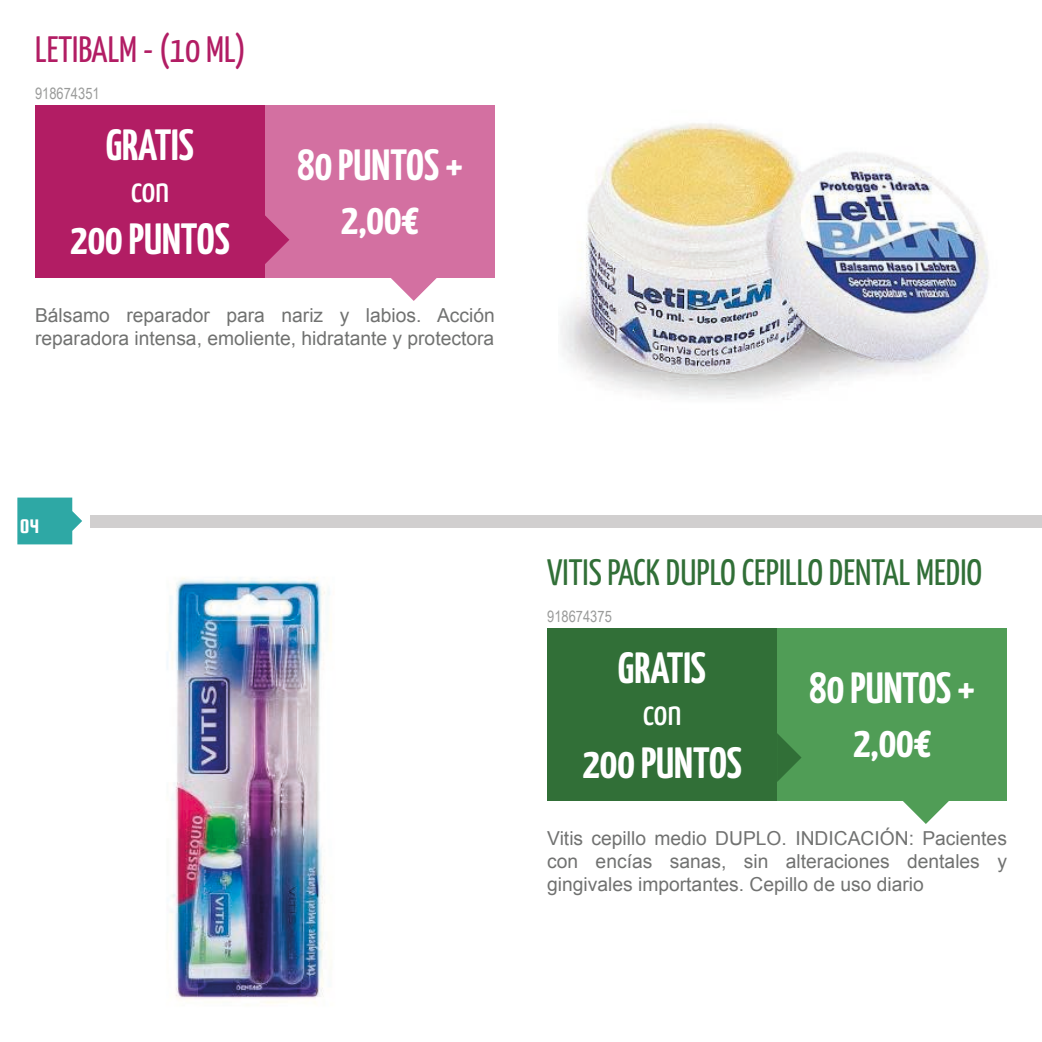
<style>
.page{position:relative;width:1042px;height:1042px;background:#fff}
.page>*{position:absolute;margin:0;border:0;box-sizing:border-box;transform-origin:0 0}
.t1{font:700 43.75px/54.2px "Yanone Kaffeesatz";color:#fff;text-align:center}
.t2{font:36.75px "Yanone Kaffeesatz";color:#316f37}
.t3{font:36.75px "Yanone Kaffeesatz";color:#b21d64}
.t4{font:36.75px "Yanone Kaffeesatz";letter-spacing:-.005em;color:#fff}
.t5{font:21px "Squada One";color:#fff}
.t6{font:19.25px/23.1px "Arial";color:#717271}
.t7{font:15.75px "Arial Narrow";color:#9a9b9a}
</style>
<div class="page">
<svg style="left:17px;top:497px;width:65px;height:47px"></svg>
<div style="left:91px;top:515px;width:951px;height:12px;background:#d1cfcf"></div>
<div style="left:777px;top:628px;width:230px;height:173px;background:#509d56"></div>
<svg style="left:903px;top:801px;width:46px;height:23px"></svg>
<div style="left:265px;top:105px;width:230px;height:173px;background:#d370a1"></div>
<div style="left:35px;top:105px;width:230px;height:173px;background:#b21d64"></div>
<div style="left:547px;top:628px;width:230px;height:173px;background:#316f37"></div>
<svg style="left:391px;top:278px;width:46px;height:23px"></svg>
<svg style="left:265px;top:215px;width:24px;height:49px"></svg>
<svg style="left:777px;top:733px;width:24px;height:49px"></svg>
<img style="left:561px;top:123px;width:428px;height:276px">
<img style="left:167px;top:577px;width:164px;height:427px">
<h2 class="t3" style="left:35px;top:27px;width:212px">LETIBALM - (10 ML)</h2>
<p class="t7" style="left:35px;top:82px;width:66px">918674351</p>
<h1 class="t1" style="left:106px;top:116px;width:89px">GRATIS</h1>
<h2 class="t4" style="left:131px;top:166px;width:40px">con</h2>
<h1 class="t1" style="left:70px;top:211px;width:161px">200 PUNTOS</h1>
<h1 class="t1" style="left:297px;top:136px;width:167px">80 PUNTOS +<br>2,00€</h1>
<p class="t6" style="left:35px;top:304px;width:461px">Bálsamo reparador para nariz y labios. Acción reparadora intensa, emoliente, hidratante y protectora</p>
<p class="t5" style="left:20px;top:515px;width:21px">04</p>
<h2 class="t2" style="left:547px;top:550px;width:437px">VITIS PACK DUPLO CEPILLO DENTAL MEDIO</h2>
<p class="t7" style="left:547px;top:605px;width:66px">918674375</p>
<h1 class="t1" style="left:618px;top:640px;width:89px">GRATIS</h1>
<h2 class="t4" style="left:643px;top:690px;width:40px">con</h2>
<h1 class="t1" style="left:582px;top:734px;width:161px">200 PUNTOS</h1>
<h1 class="t1" style="left:809px;top:659px;width:167px">80 PUNTOS +<br>2,00€</h1>
<p class="t6" style="left:547px;top:826px;width:461px;text-align:justify">Vitis cepillo medio DUPLO. INDICACIÓN: Pacientes con encías sanas, sin alteraciones dentales y gingivales importantes. Cepillo de uso diario</p>
</div>
